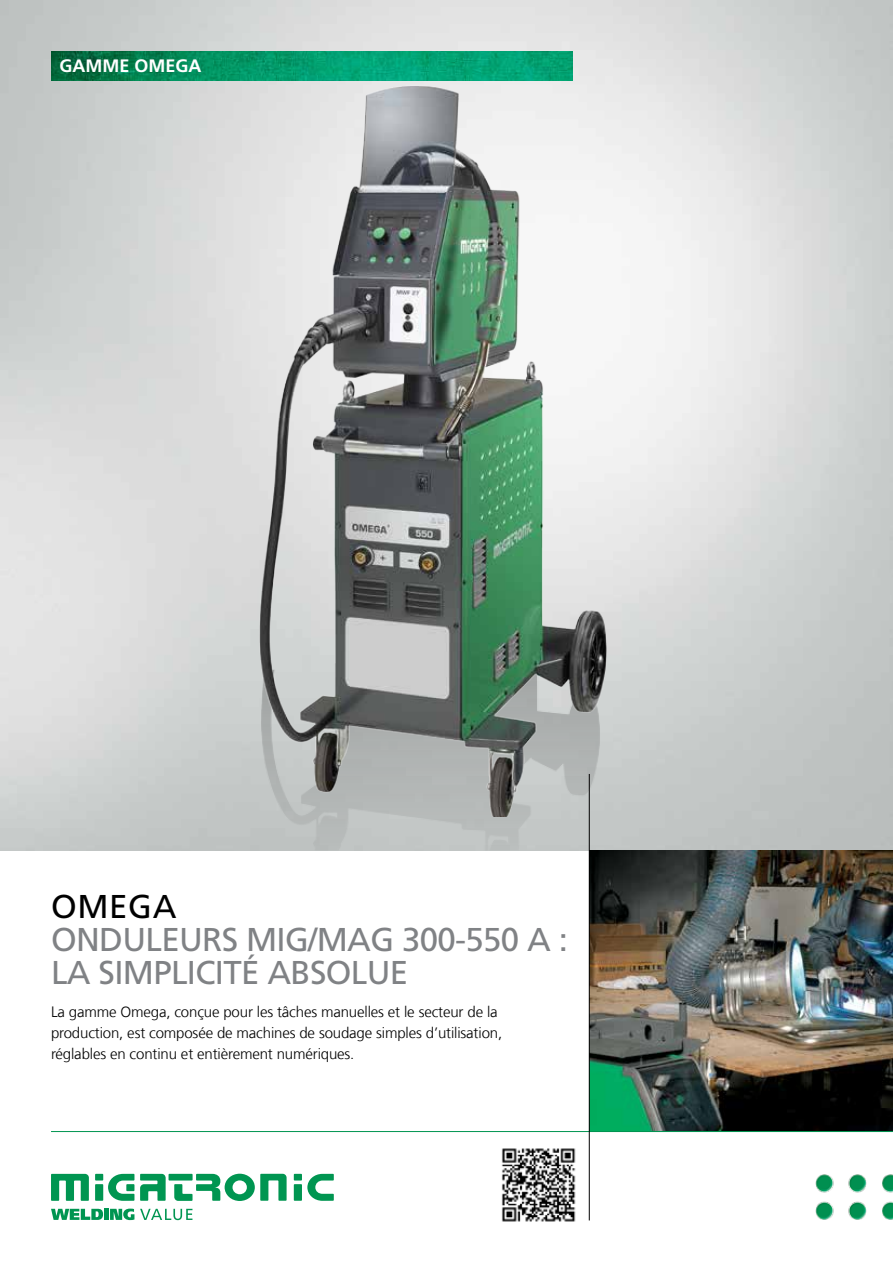
<style>
.page{position:relative;width:893px;height:1263px;background:#fff}
.page>*{position:absolute;margin:0;border:0;box-sizing:border-box;transform-origin:0 0}
.t1{font:33px/33px "Frutiger LT Pro";letter-spacing:-.02em;color:#808285}
.t2{font:33px "Frutiger LT Pro";letter-spacing:.02em;color:#000}
.t3{font:700 18px "Frutiger LT Pro";color:#fff}
.t4{font:300 15px/21px "Frutiger LT Com";letter-spacing:-.01em;color:#000}
</style>
<div class="page">
<img style="left:501px;top:1148px;width:75px;height:74px">
<img style="left:590px;top:850px;width:303px;height:281px">
<img style="left:51px;top:51px;width:522px;height:30px">
<div style="left:95px;top:1174px;width:8px;height:6px;background:#009551"></div>
<div style="left:95px;top:1184px;width:8px;height:17px;background:#009551"></div>
<div style="left:294px;top:1174px;width:8px;height:6px;background:#009551"></div>
<div style="left:294px;top:1184px;width:8px;height:17px;background:#009551"></div>
<svg style="left:108px;top:1174px;width:26px;height:27px"></svg>
<svg style="left:307px;top:1174px;width:27px;height:27px"></svg>
<svg style="left:140px;top:1174px;width:26px;height:27px"></svg>
<svg style="left:51px;top:1174px;width:38px;height:27px"></svg>
<div style="left:169px;top:1174px;width:24px;height:6px;background:#009551"></div>
<svg style="left:174px;top:1174px;width:113px;height:27px"></svg>
<svg style="left:51px;top:1209px;width:52px;height:11px"></svg>
<div style="left:104px;top:1209px;width:5px;height:11px;background:#009551"></div>
<svg style="left:110px;top:1208px;width:24px;height:12px"></svg>
<svg style="left:140px;top:1209px;width:52px;height:11px"></svg>
<img style="left:815px;top:1174px;width:78px;height:46px">
<hr style="left:51px;top:1131px;width:842px;height:1px;background:#009551">
<hr style="left:589px;top:774px;width:1px;height:446px;background:#000">
<img style="left:248px;top:816px;width:364px;height:34px">
<img style="left:246px;top:72px;width:373px;height:744px">
<p class="t3" style="left:60px;top:55px;width:143px">GAMME OMEGA</p>
<h1 class="t2" style="left:51px;top:887px;width:127px">OMEGA</h1>
<h1 class="t1" style="left:51px;top:923px;width:518px">ONDULEURS MIG/MAG 300-550 A :<br>LA SIMPLICITÉ ABSOLUE</h1>
<p class="t4" style="left:51px;top:1001px;width:453px">La gamme Omega, conçue pour les tâches manuelles et le secteur de la production, est composée de machines de soudage simples d’utilisation, réglables en continu et entièrement numériques.</p>
</div>
